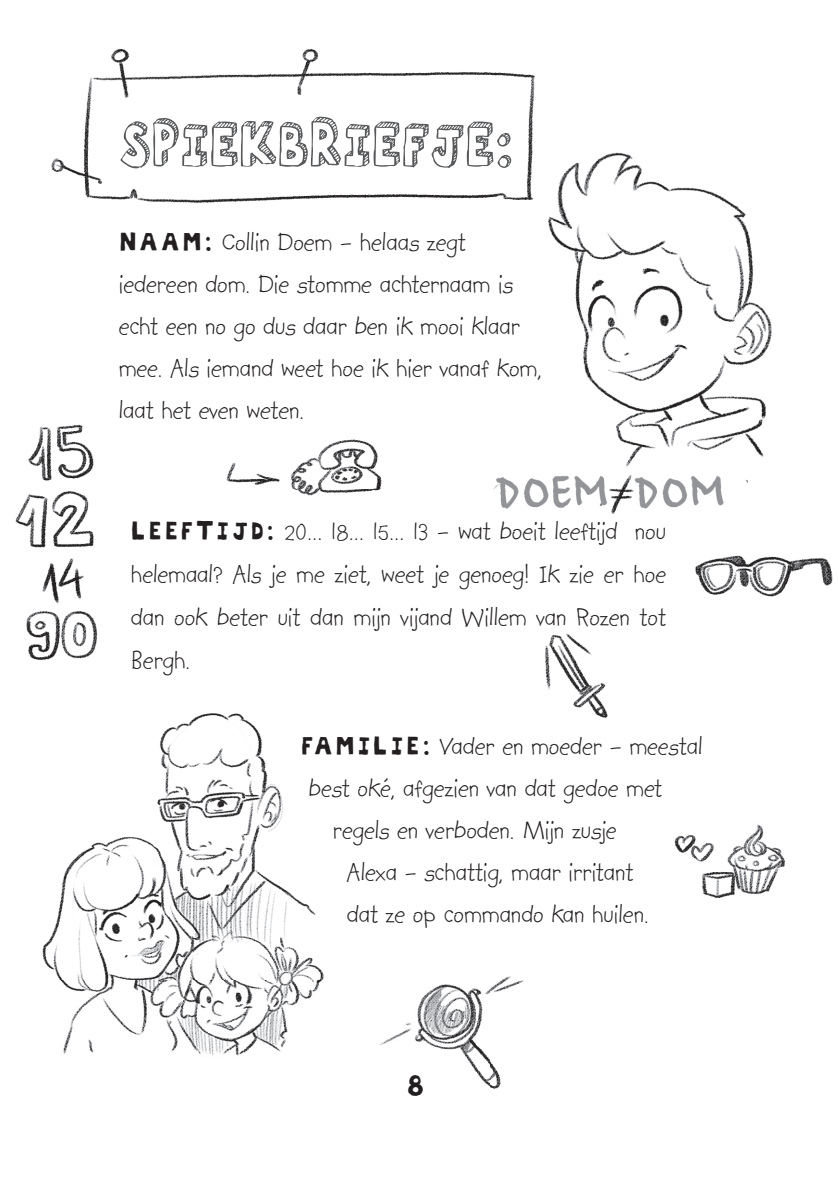
<style>
.page{position:relative;width:839px;height:1191px;background:#fff}
.page>*{position:absolute;margin:0;border:0;box-sizing:border-box;transform-origin:0 0}
.t1{font:59.2px "Bokka Half Shadow OT";color:#57585a;scale:.88 1}
.t2{font:28px/42px "Kidprint";color:#231f20}
.t3{font:28px "Bokka Solid OT";color:#231f20}
.s1{font-family:"Bokka Solid OT"}
</style>
<div class="page">
<img style="left:15px;top:48px;width:818px;height:1041px">
<h1 class="t1" style="left:119px;top:101px;width:450px">SPIEKBRIEFJE:</h1>
<p class="t2" style="left:119px;top:221px;width:425px"><span class="s1">NAAM:</span> Collin Doem – helaas zegt iedereen dom. Die stomme achternaam is echt een no go dus daar ben ik mooi klaar mee. Als iemand weet hoe ik hier vanaf kom, laat het even weten.</p>
<p class="t2" style="left:131px;top:509px;width:537px;line-height:43px;text-align:justify"><span class="s1">LEEFTIJD:</span> 20… 18… 15… 13 – wat boeit leeftijd nou helemaal? Als je me ziet, weet je genoeg! Ik zie er hoe dan ook beter uit dan mijn vijand Willem van Rozen tot Bergh.</p>
<p class="t2" style="left:301px;top:725px;width:403px"><span class="s1">FAMILIE:</span> Vader en moeder – meestal</p>
<p class="t2" style="left:309px;top:767px;width:355px">best oké, afgezien van dat gedoe met</p>
<p class="t2" style="left:333px;top:809px;width:285px">regels en verboden. Mijn zusje</p>
<p class="t2" style="left:347px;top:851px;width:288px">Alexa – schattig, maar irritant</p>
<p class="t2" style="left:347px;top:893px;width:303px">dat ze op commando kan huilen.</p>
<p class="t3" style="left:407px;top:1067px;width:21px">8</p>
</div>
